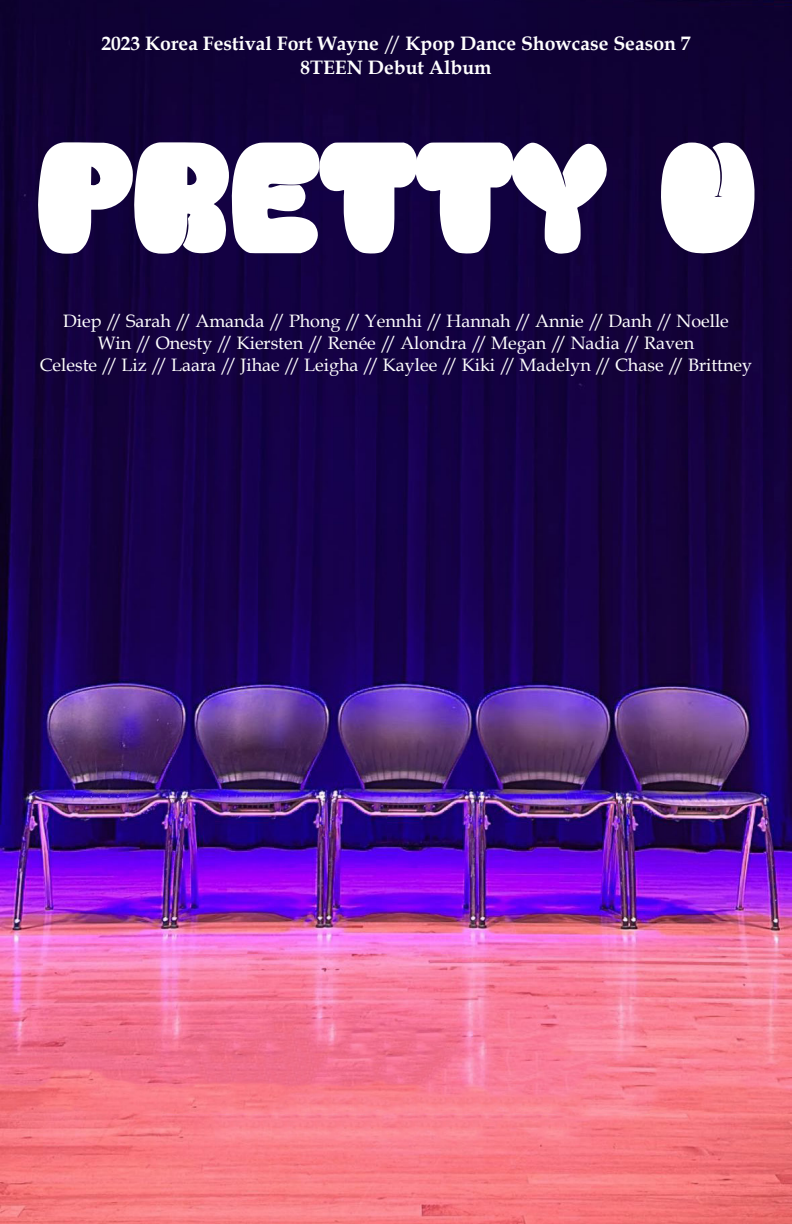
<style>
.page{position:relative;width:792px;height:1224px;background:#fff}
.page>*{position:absolute;margin:0;border:0;box-sizing:border-box;transform-origin:0 0}
.t1{font:158.4px "Giant Boss";color:#fff}
.t2{font:700 19.4px "Book Antiqua";color:#fff}
.t3{font:18px "Book Antiqua";color:#fff}
.s1{font-weight:400}
</style>
<div class="page">
<img style="left:0;top:0;width:792px;height:1224px">
<p class="t2" style="left:101px;top:30px;width:591px">2023 Korea Festival Fort Wayne <span class="s1">//</span> Kpop Dance Showcase Season 7</p>
<p class="t2" style="left:300px;top:54px;width:193px">8TEEN Debut Album</p>
<p class="t1" style="left:36px;top:91px;width:721px">PRETTY U</p>
<p class="t3" style="left:63px;top:308px;width:667px">Diep // Sarah // Amanda // Phong // Yennhi // Hannah // Annie // Danh // Noelle</p>
<p class="t3" style="left:98px;top:330px;width:598px">Win // Onesty // Kiersten // Renée // Alondra // Megan // Nadia // Raven</p>
<p class="t3" style="left:40px;top:352px;width:714px">Celeste // Liz // Laara // Jihae // Leigha // Kaylee // Kiki // Madelyn // Chase // Brittney</p>
</div>
